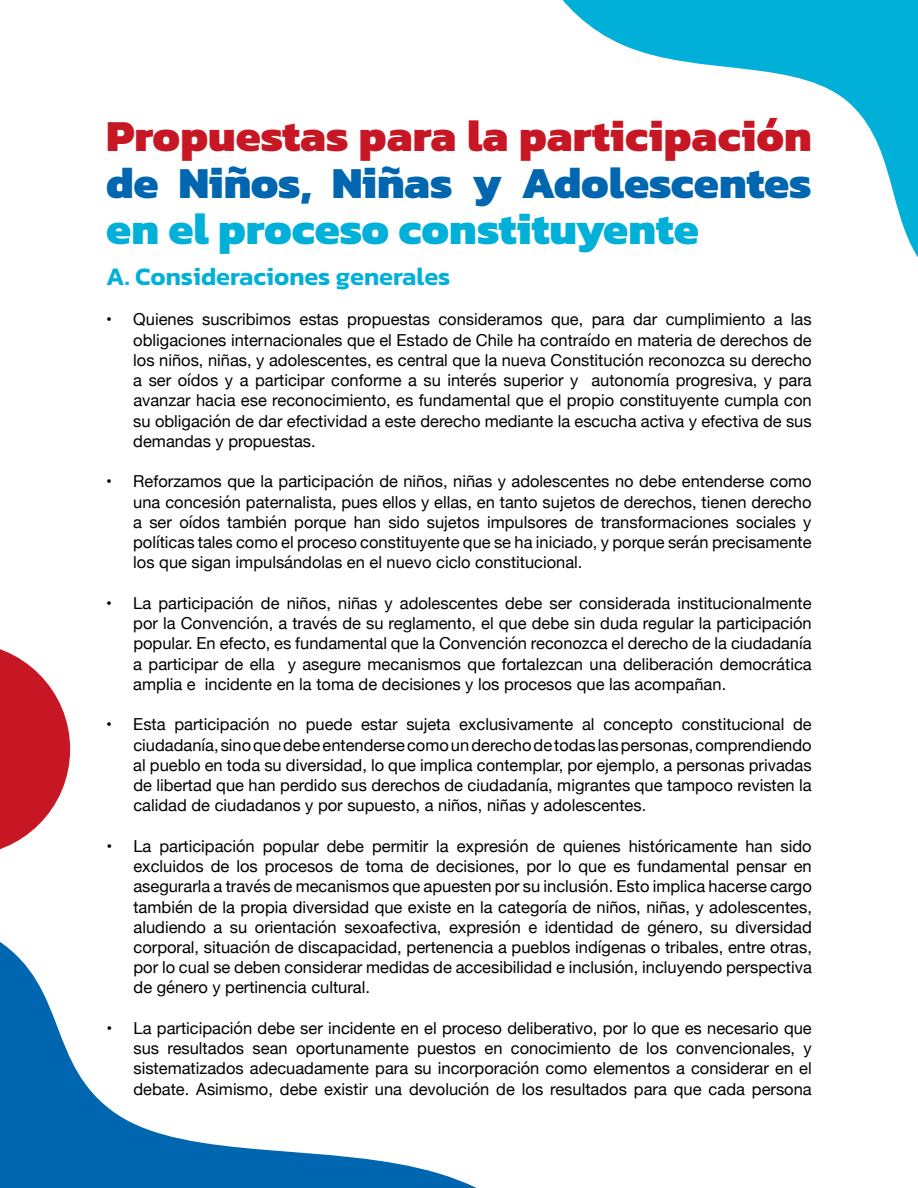
<style>
.page{position:relative;width:918px;height:1188px;background:#fff}
.page>*{position:absolute;margin:0;border:0;box-sizing:border-box;transform-origin:0 0}
.t1{font:800 45px "Kanit";color:#c71724}
.t2{font:800 45px "Kanit";letter-spacing:-.005em;color:#0066b0}
.t3{font:800 45px "Kanit";color:#00b0d9}
.t4{font:600 25.5px "Kanit";color:#00b0d9}
.t5{font:16.5px/20.2px "Helvetica Neue";color:#000;text-align:justify}
</style>
<div class="page">
<svg style="left:562px;top:0;width:356px;height:258px"></svg>
<svg style="left:0;top:942px;width:477px;height:246px"></svg>
<svg style="left:0;top:649px;width:70px;height:201px"></svg>
<h1 class="t1" style="left:106px;top:101px;width:707px">Propuestas para la participación</h1>
<h1 class="t2" style="left:106px;top:147px;width:707px">de Niños, Niñas y Adolescentes</h1>
<h1 class="t3" style="left:106px;top:194px;width:594px">en el proceso constituyente</h1>
<h2 class="t4" style="left:106px;top:257px;width:346px">A. Consideraciones generales</h2>
<p class="t5" style="left:133px;top:310px;width:680px;text-indent:-27px">• Quienes suscribimos estas propuestas consideramos que, para dar cumplimiento a las obligaciones internacionales que el Estado de Chile ha contraído en materia de derechos de los niños, niñas, y adolescentes, es central que la nueva Constitución reconozca su derecho a ser oídos y a participar conforme a su interés superior y autonomía progresiva, y para avanzar hacia ese reconocimiento, es fundamental que el propio constituyente cumpla con su obligación de dar efectividad a este derecho mediante la escucha activa y efectiva de sus demandas y propuestas.</p>
<p class="t5" style="left:133px;top:472px;width:680px;text-indent:-27px">• Reforzamos que la participación de niños, niñas y adolescentes no debe entenderse como una concesión paternalista, pues ellos y ellas, en tanto sujetos de derechos, tienen derecho a ser oídos también porque han sido sujetos impulsores de transformaciones sociales y políticas tales como el proceso constituyente que se ha iniciado, y porque serán precisamente los que sigan impulsándolas en el nuevo ciclo constitucional.</p>
<p class="t5" style="left:133px;top:594px;width:680px;text-indent:-27px">• La participación de niños, niñas y adolescentes debe ser considerada institucionalmente por la Convención, a través de su reglamento, el que debe sin duda regular la participación popular. En efecto, es fundamental que la Convención reconozca el derecho de la ciudadanía a participar de ella y asegure mecanismos que fortalezcan una deliberación democrática amplia e incidente en la toma de decisiones y los procesos que las acompañan.</p>
<p class="t5" style="left:133px;top:715px;width:680px;text-indent:-27px">• Esta participación no puede estar sujeta exclusivamente al concepto constitucional de ciudadanía,sinoquedebeentendersecomounderechodetodaslaspersonas,comprendiendo al pueblo en toda su diversidad, lo que implica contemplar, por ejemplo, a personas privadas de libertad que han perdido sus derechos de ciudadanía, migrantes que tampoco revisten la calidad de ciudadanos y por supuesto, a niños, niñas y adolescentes.</p>
<p class="t5" style="left:133px;top:837px;width:680px;text-indent:-27px">• La participación popular debe permitir la expresión de quienes históricamente han sido excluidos de los procesos de toma de decisiones, por lo que es fundamental pensar en asegurarla a través de mecanismos que apuesten por su inclusión. Esto implica hacerse cargo también de la propia diversidad que existe en la categoría de niños, niñas, y adolescentes, aludiendo a su orientación sexoafectiva, expresión e identidad de género, su diversidad corporal, situación de discapacidad, pertenencia a pueblos indígenas o tribales, entre otras, por lo cual se deben considerar medidas de accesibilidad e inclusión, incluyendo perspectiva de género y pertinencia cultural.</p>
<p class="t5" style="left:133px;top:1019px;width:680px;text-indent:-27px">• La participación debe ser incidente en el proceso deliberativo, por lo que es necesario que sus resultados sean oportunamente puestos en conocimiento de los convencionales, y sistematizados adecuadamente para su incorporación como elementos a considerar en el debate. Asimismo, debe existir una devolución de los resultados para que cada persona</p>
</div>
